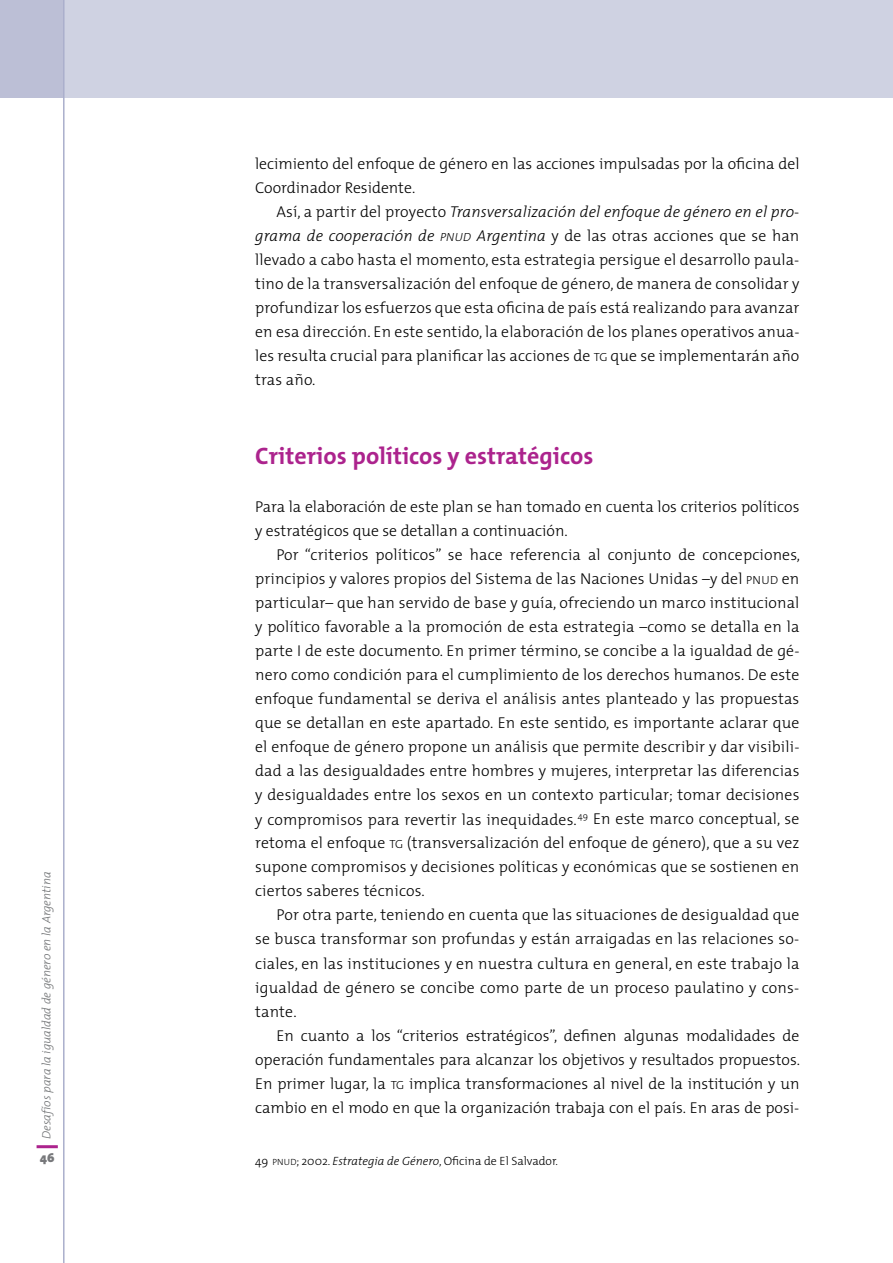
<style>
.page{position:relative;width:893px;height:1263px;background:#fff}
.page>*{position:absolute;margin:0;border:0;box-sizing:border-box;transform-origin:0 0}
.t1{font:700 24px "The Mix";color:#ac238d}
.t2{font:300 15.75px/24px "The Mix";color:#000;text-align:justify}
.t3{font:900 12.75px "The Mix";color:#77787b}
.t4{font:300 12px "The Mix";color:#000}
.t5{font:italic 300 12px "The Mix";color:#6d6f71}
.s1{font-style:italic}
.s2{font-style:italic;font-size:11.85px}
.s3{font-size:11.85px}
.s4{font-size:9px}
</style>
<div class="page">
<div style="left:0;top:0;width:893px;height:98px;background:#cfd2e2"></div>
<hr style="left:37px;top:1145px;width:21px;height:3px;background:#ac238d">
<div style="left:0;top:0;width:64px;height:98px;background:#bcbfd6"></div>
<hr style="left:63px;top:0;width:2px;height:1263px;background:#abafcc">
<p class="t5" style="left:37px;top:1139px;width:269px;rotate:-90deg">Desafíos para la igualdad de género en la Argentina</p>
<p class="t3" style="left:40px;top:1147px;width:16px">46</p>
<p class="t2" style="left:255px;top:151px;width:546px">lecimiento del enfoque de género en las acciones impulsadas por la oficina del<br>Coordinador Residente.</p>
<p class="t2" style="left:255px;top:199px;width:546px;text-indent:21px">Así, a partir del proyecto <span class="s1">Transversalización del enfoque de género en el pro&shy;grama de cooperación de</span> <span class="s2">pnud</span> <span class="s1">Argentina</span> y de las otras acciones que se han llevado a cabo hasta el momento, esta estrategia persigue el desarrollo paula&shy;tino de la transversalización del enfoque de género, de manera de consolidar y profundizar los esfuerzos que esta oficina de país está realizando para avanzar en esa dirección. En este sentido, la elaboración de los planes operativos anua&shy;les resulta crucial para planificar las acciones de <span class="s3">TG</span> que se implementarán año tras año.</p>
<h1 class="t1" style="left:255px;top:436px;width:340px">Criterios políticos y estratégicos</h1>
<p class="t2" style="left:255px;top:495px;width:546px">Para la elaboración de este plan se han tomado en cuenta los criterios políticos y estratégicos que se detallan a continuación.</p>
<p class="t2" style="left:255px;top:543px;width:547px;text-indent:21px">Por “criterios políticos” se hace referencia al conjunto de concepciones, principios y valores propios del Sistema de las Naciones Unidas –y del <span class="s3">PNUD</span> en particular– que han servido de base y guía, ofreciendo un marco institucional y político favorable a la promoción de esta estrategia –como se detalla en la parte I de este documento. En primer término, se concibe a la igualdad de gé&shy;nero como condición para el cumplimiento de los derechos humanos. De este enfoque fundamental se deriva el análisis antes planteado y las propuestas que se detallan en este apartado. En este sentido, es importante aclarar que el enfoque de género propone un análisis que permite describir y dar visibili&shy;dad a las desigualdades entre hombres y mujeres, interpretar las diferencias y desigualdades entre los sexos en un contexto particular; tomar decisiones y compromisos para revertir las inequidades.<sup>49</sup> En este marco conceptual, se retoma el enfoque <span class="s3">TG</span> (transversalización del enfoque de género), que a su vez supone compromisos y decisiones políticas y económicas que se sostienen en ciertos saberes técnicos.</p>
<p class="t2" style="left:255px;top:903px;width:546px;text-indent:21px">Por otra parte, teniendo en cuenta que las situaciones de desigualdad que se busca transformar son profundas y están arraigadas en las relaciones so&shy;ciales, en las instituciones y en nuestra cultura en general, en este trabajo la igualdad de género se concibe como parte de un proceso paulatino y cons&shy;tante.</p>
<p class="t2" style="left:255px;top:1023px;width:546px;text-indent:21px">En cuanto a los “criterios estratégicos”, definen algunas modalidades de operación fundamentales para alcanzar los objetivos y resultados propuestos.<br>En primer lugar, la <span class="s3">TG</span> implica transformaciones al nivel de la institución y un cambio en el modo en que la organización trabaja con el país. En aras de posi-</p>
<p class="t4" style="left:255px;top:1151px;width:304px">49 <span class="s4">PNUD</span>; 2002. <span class="s1">Estrategia de Género</span>, Oficina de El Salvador.</p>
</div>
